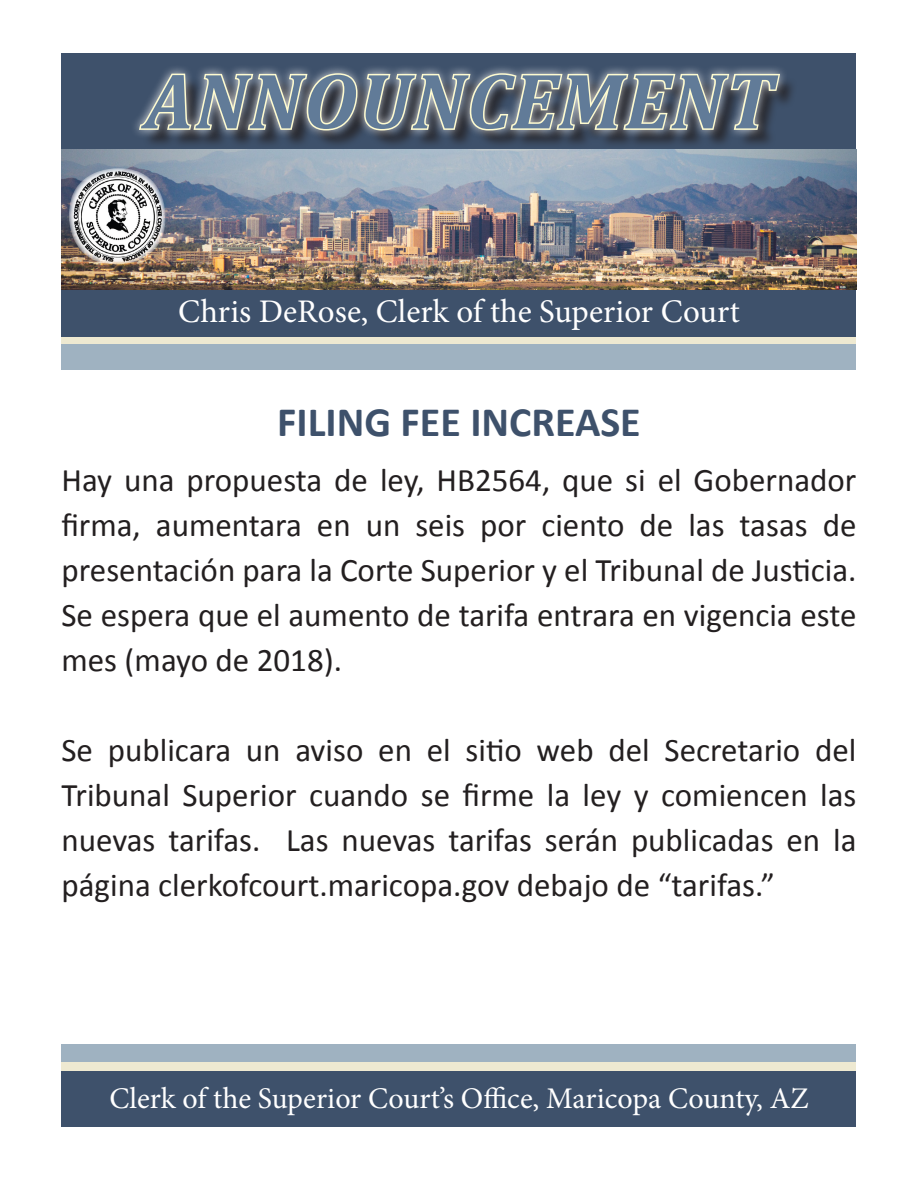
<style>
.page{position:relative;width:918px;height:1188px;background:#fff}
.page>*{position:absolute;margin:0;border:0;box-sizing:border-box;transform-origin:0 0}
.t1{font:italic 700 79.5px "Cambria";letter-spacing:.02em;color:#617b98}
.t2{font:700 42px "Calibri";color:#3e516b}
.t3{font:33px/45px "Calibri";color:#231f20;text-align:justify}
.t4{font:33px "Minion Pro";color:#fff}
.t5{font:30px "Minion Pro";color:#fff}
</style>
<div class="page">
<div style="left:62px;top:53px;width:794px;height:285px;background:#3e516b"></div>
<img style="left:62px;top:149px;width:794px;height:140px">
<div style="left:142px;top:76px;width:656px;height:73px;background:#231f20;opacity:.75"></div>
<div style="left:130px;top:64px;width:659px;height:75px;background:#fff;opacity:.75"></div>
<svg style="left:137px;top:72px;width:645px;height:60px;background:#9ca09d"></svg>
<div style="left:62px;top:344px;width:794px;height:25px;background:#9fb2c1"></div>
<div style="left:62px;top:338px;width:794px;height:6px;background:#eee9d1"></div>
<div style="left:62px;top:1070px;width:794px;height:56px;background:#3e516b"></div>
<div style="left:62px;top:1045px;width:794px;height:17px;background:#9fb2c1"></div>
<div style="left:62px;top:1062px;width:794px;height:8px;background:#eee9d1"></div>
<img style="left:69px;top:168px;width:97px;height:96px">
<p class="t1" style="left:145px;top:45px;width:630px">ANNOUNCEMENT</p>
<p class="t4" style="left:178px;top:290px;width:563px">Chris DeRose, Clerk of the Superior Court</p>
<p class="t2" style="left:277px;top:395px;width:365px">FILING FEE INCREASE</p>
<p class="t3" style="left:62px;top:458px;width:797px">Hay una propuesta de ley, HB2564, que si el Gobernador firma, aumentara en un seis por ciento de las tasas de presentación para la Corte Superior y el Tribunal de Justicia.<br>Se espera que el aumento de tarifa entrara en vigencia este mes (mayo de 2018).</p>
<p class="t3" style="left:62px;top:728px;width:796px">Se publicara un aviso en el sitio web del Secretario del Tribunal Superior cuando se firme la ley y comiencen las nuevas tarifas. Las nuevas tarifas serán publicadas en la página clerkofcourt.maricopa.gov debajo de “tarifas.”</p>
<p class="t5" style="left:109px;top:1078px;width:701px">Clerk of the Superior Court’s Office, Maricopa County, AZ</p>
</div>
